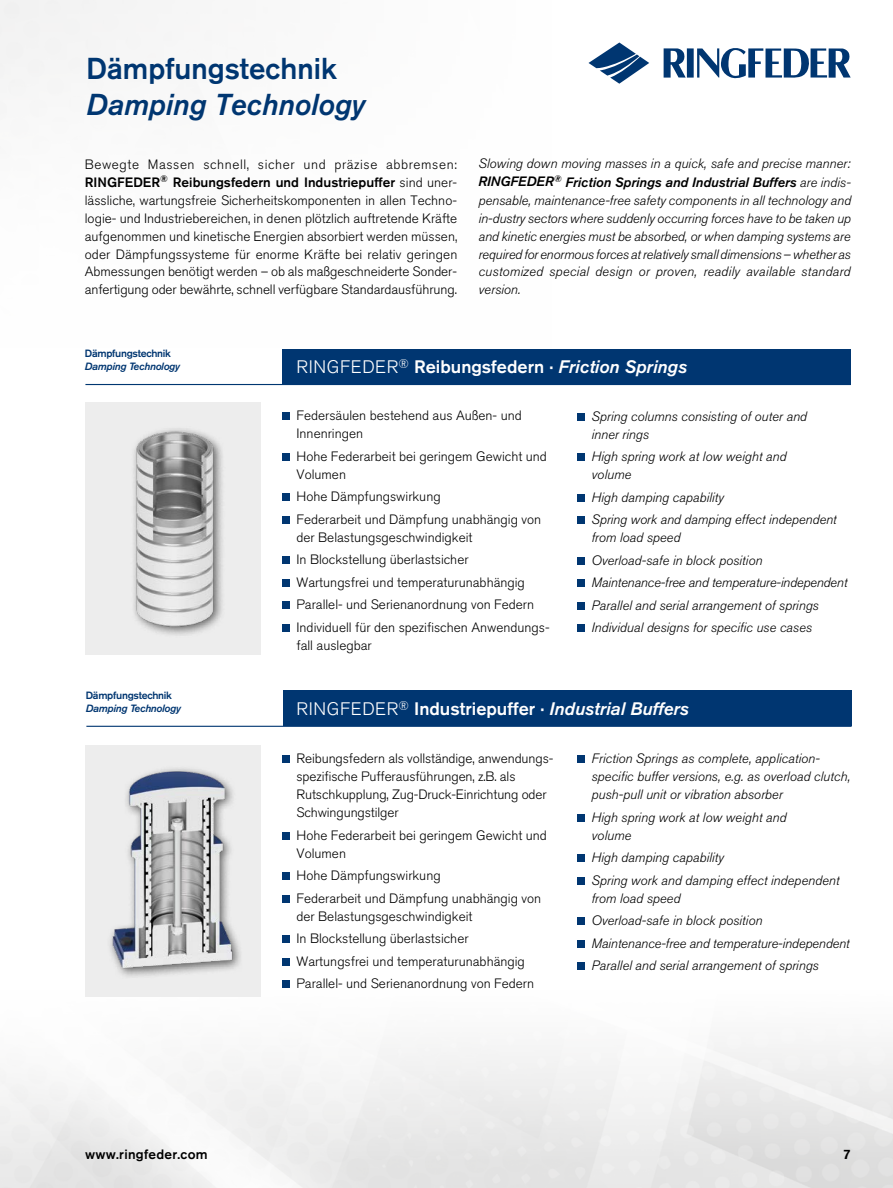
<style>
.page{position:relative;width:893px;height:1188px;background:#fff}
.page>*{position:absolute;margin:0;border:0;box-sizing:border-box;transform-origin:0 0}
.t1{font:italic 500 30px "Akzidenz Grotesk BE";color:#003671}
.t2{font:500 30px "Akzidenz Grotesk BE";color:#003671}
.t3{font:italic 500 18px "Akzidenz Grotesk BE";color:#fff}
.t4{font:500 18px "Akzidenz Grotesk BE";color:#fff}
.t5{font:300 13.5px/18px "Akzidenz Grotesk BE";color:#000}
.t6{font:italic 300 13.5px/18px "Akzidenz Grotesk BE";color:#000}
.t7{font:500 13.5px "Akzidenz Grotesk BE";letter-spacing:.02em;color:#000}
.t8{font:italic 500 10.5px "Akzidenz Grotesk BE";letter-spacing:-.025em;color:#003671}
.t9{font:500 10.5px "Akzidenz Grotesk BE";letter-spacing:-.025em;color:#003671}
.s1{font-weight:500}
.s2{font-weight:300}
.s3{font-style:italic}
.s4{font-weight:300;font-style:normal}
.s5{font-style:normal}
</style>
<div class="page">
<svg style="left:664px;top:48px;width:187px;height:31px"></svg>
<svg style="left:588px;top:43px;width:61px;height:41px"></svg>
<div style="left:282px;top:412px;width:8px;height:8px;background:#003671"></div>
<div style="left:282px;top:453px;width:8px;height:8px;background:#003671"></div>
<div style="left:282px;top:493px;width:8px;height:8px;background:#003671"></div>
<div style="left:282px;top:516px;width:8px;height:8px;background:#003671"></div>
<div style="left:282px;top:556px;width:8px;height:8px;background:#003671"></div>
<div style="left:282px;top:579px;width:8px;height:8px;background:#003671"></div>
<div style="left:282px;top:601px;width:8px;height:8px;background:#003671"></div>
<div style="left:282px;top:624px;width:8px;height:8px;background:#003671"></div>
<div style="left:577px;top:413px;width:7px;height:8px;background:#003671"></div>
<div style="left:577px;top:453px;width:7px;height:8px;background:#003671"></div>
<div style="left:577px;top:494px;width:7px;height:8px;background:#003671"></div>
<div style="left:577px;top:516px;width:7px;height:8px;background:#003671"></div>
<div style="left:577px;top:557px;width:7px;height:8px;background:#003671"></div>
<div style="left:577px;top:579px;width:7px;height:8px;background:#003671"></div>
<div style="left:577px;top:602px;width:7px;height:8px;background:#003671"></div>
<div style="left:577px;top:624px;width:7px;height:8px;background:#003671"></div>
<div style="left:85px;top:403px;width:176px;height:252px;background:#ededed"></div>
<div style="left:283px;top:349px;width:568px;height:36px;background:#003671"></div>
<hr style="left:85px;top:384px;width:766px;height:1px;background:#003671">
<div style="left:282px;top:755px;width:8px;height:8px;background:#003671"></div>
<div style="left:282px;top:832px;width:8px;height:8px;background:#003671"></div>
<div style="left:282px;top:872px;width:8px;height:8px;background:#003671"></div>
<div style="left:282px;top:895px;width:8px;height:8px;background:#003671"></div>
<div style="left:282px;top:935px;width:8px;height:8px;background:#003671"></div>
<div style="left:282px;top:958px;width:8px;height:8px;background:#003671"></div>
<div style="left:282px;top:980px;width:8px;height:8px;background:#003671"></div>
<div style="left:577px;top:755px;width:7px;height:8px;background:#003671"></div>
<div style="left:577px;top:814px;width:7px;height:8px;background:#003671"></div>
<div style="left:577px;top:854px;width:7px;height:8px;background:#003671"></div>
<div style="left:577px;top:877px;width:7px;height:8px;background:#003671"></div>
<div style="left:577px;top:917px;width:7px;height:8px;background:#003671"></div>
<div style="left:577px;top:940px;width:7px;height:8px;background:#003671"></div>
<div style="left:577px;top:962px;width:7px;height:8px;background:#003671"></div>
<div style="left:85px;top:745px;width:176px;height:252px;background:#ededed"></div>
<div style="left:284px;top:690px;width:568px;height:36px;background:#003671"></div>
<hr style="left:86px;top:726px;width:766px;height:1px;background:#003671">
<img style="left:133px;top:428px;width:90px;height:207px">
<img style="left:110px;top:768px;width:131px;height:209px">
<h1 class="t2" style="left:87px;top:50px;width:252px">Dämpfungstechnik</h1>
<h1 class="t1" style="left:87px;top:87px;width:280px">Damping Technology</h1>
<p class="t5" style="left:85px;top:155px;width:374px;text-align:justify">Bewegte Massen schnell, sicher und präzise abbremsen:<br><span class="s1">RINGFEDER</span><sup>®</sup> <span class="s1">Reibungsfedern und Industriepuffer</span> sind uner&shy;lässliche, wartungsfreie Sicherheitskomponenten in allen Techno&shy;logie- und Industriebereichen, in denen plötzlich auftretende Kräfte aufgenommen und kinetische Energien absorbiert werden müssen, oder Dämpfungssysteme für enorme Kräfte bei relativ geringen Abmessungen benötigt werden – ob als maßgeschneiderte Sonder&shy;anfertigung oder bewährte, schnell verfügbare Standardausführung.</p>
<p class="t6" style="left:478px;top:155px;width:374px;text-align:justify">Slowing down moving masses in a quick, safe and precise manner:<br><span class="s1">RINGFEDER</span><sup>®</sup> <span class="s1">Friction Springs and Industrial Buffers</span> are indis&shy;pensable, maintenance-free safety components in all technology and in-dustry sectors where suddenly occurring forces have to be taken up and kinetic energies must be absorbed, or when damping systems are required for enormous forces at relatively small dimensions – whether as customized special design or proven, readily available standard version.</p>
<p class="t9" style="left:85px;top:347px;width:88px">Dämpfungstechnik</p>
<p class="t8" style="left:85px;top:361px;width:97px">Damping Technology</p>
<p class="t9" style="left:86px;top:689px;width:88px">Dämpfungstechnik</p>
<p class="t8" style="left:86px;top:703px;width:97px">Damping Technology</p>
<h2 class="t4" style="left:296px;top:356px;width:392px"><span class="s2">RINGFEDER</span><sup>®</sup> Reibungsfedern · <span class="s3">Friction Springs</span></h2>
<p class="t5" style="left:297px;top:407px;width:227px">Federsäulen bestehend aus Außen- und<br>Innenringen</p>
<p class="t5" style="left:297px;top:447px;width:252px">Hohe Federarbeit bei geringem Gewicht und<br>Volumen</p>
<p class="t5" style="left:297px;top:486px;width:246px;line-height:22.5px">Hohe Dämpfungswirkung<br>Federarbeit und Dämpfung unabhängig von</p>
<p class="t5" style="left:297px;top:526px;width:255px;line-height:22.5px">der Belastungsgeschwindigkeit<br>In Blockstellung überlastsicher<br>Wartungsfrei und temperaturunabhängig Parallel- und Serienanordnung von Federn Individuell für den spezifischen Anwendungs-</p>
<p class="t5" style="left:297px;top:636px;width:77px">fall auslegbar</p>
<p class="t6" style="left:591px;top:407px;width:217px">Spring columns consisting of outer and inner rings</p>
<p class="t6" style="left:591px;top:448px;width:196px">High spring work at low weight and volume</p>
<p class="t6" style="left:591px;top:486px;width:247px;line-height:22.5px">High damping capability<br>Spring work and damping effect independent</p>
<p class="t6" style="left:591px;top:526px;width:257px;line-height:22.5px">from load speed<br>Overload-safe in block position Maintenance-free and temperature-independent Parallel and serial arrangement of springs Individual designs for specific use cases</p>
<h2 class="t3" style="left:296px;top:698px;width:394px"><span class="s4">RINGFEDER</span><sup>®</sup> <span class="s5">Industriepuffer ·</span> Industrial Buffers</h2>
<p class="t5" style="left:297px;top:750px;width:258px">Reibungsfedern als vollständige, anwendungs&shy;spezifische Pufferausführungen, z.B. als Rutschkupplung, Zug-Druck-Einrichtung oder Schwingungstilger</p>
<p class="t5" style="left:297px;top:826px;width:252px">Hohe Federarbeit bei geringem Gewicht und<br>Volumen</p>
<p class="t5" style="left:297px;top:865px;width:246px;line-height:22.5px">Hohe Dämpfungswirkung<br>Federarbeit und Dämpfung unabhängig von</p>
<p class="t5" style="left:297px;top:905px;width:239px;line-height:22.5px">der Belastungsgeschwindigkeit<br>In Blockstellung überlastsicher Wartungsfrei und temperaturunabhängig Parallel- und Serienanordnung von Federn</p>
<p class="t6" style="left:591px;top:750px;width:261px">Friction Springs as complete, application&shy;specific buffer versions, e.g. as overload clutch, push-pull unit or vibration absorber</p>
<p class="t6" style="left:591px;top:808px;width:196px">High spring work at low weight and volume</p>
<p class="t6" style="left:591px;top:846px;width:249px;line-height:22.5px">High damping capability<br>Spring work and damping effect independent</p>
<p class="t6" style="left:591px;top:887px;width:260px;line-height:22.5px">from load speed<br>Overload-safe in block position Maintenance-free and temperature-independent Parallel and serial arrangement of springs</p>
<p class="t7" style="left:85px;top:1146px;width:124px">www.ringfeder.com</p>
<p class="t7" style="left:843px;top:1146px;width:9px">7</p>
</div>
